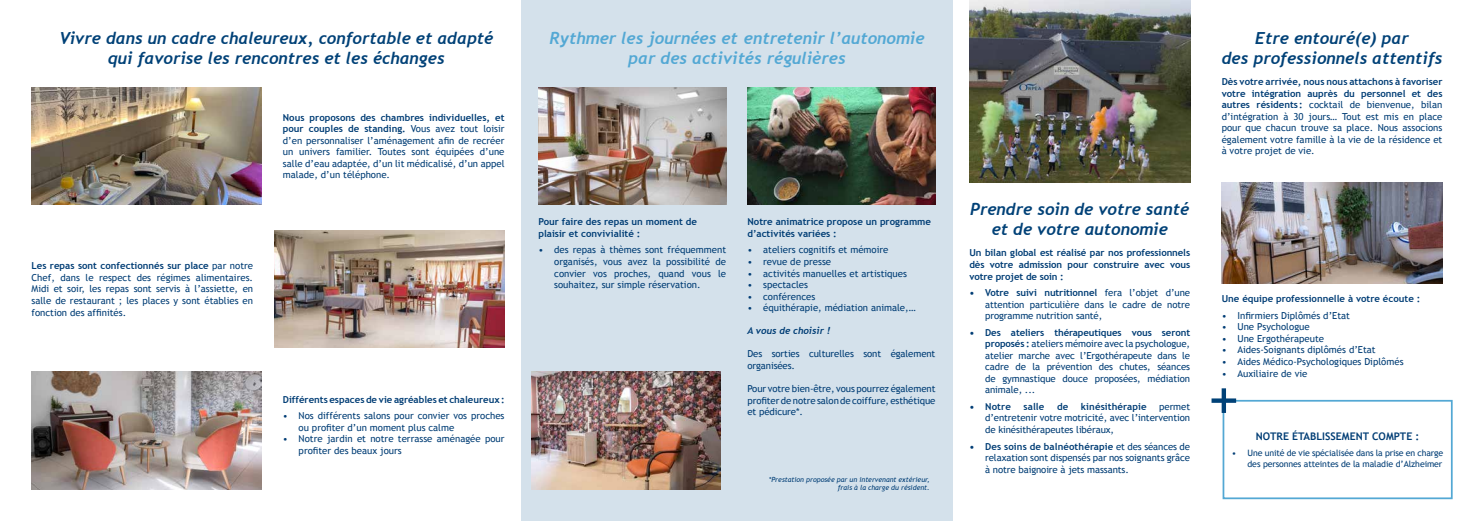
<style>
.page{position:relative;width:1474px;height:521px;background:#fff}
.page>*{position:absolute;margin:0;border:0;box-sizing:border-box;transform-origin:0 0}
.t1{font:italic 700 16.62px/19.9px "Trebuchet";color:#004177;text-align:center}
.t2{font:italic 700 16.62px/19.9px "Trebuchet";color:#53a8d4;text-align:center}
.t3{font:700 10.5px "Trebuchet MS";color:#003d75}
.t4{font:9.62px/11.5px "Trebuchet MS";color:#003d75;text-align:justify}
.t5{font:700 9.62px/11.5px "Trebuchet MS";color:#003d75}
.t6{font:italic 700 9.62px "Trebuchet";color:#003d75}
.t7{font:8.75px/11.4px "Trebuchet MS";letter-spacing:-.01em;color:#003d75;text-align:right}
.t8{font:italic 7px/8.4px "Trebuchet MS";color:#003d75;text-align:right}
.s1{font-weight:700}
</style>
<div class="page">
<div style="left:521px;top:0;width:431px;height:521px;background:#d4e1eb"></div>
<div style="left:1222px;top:400px;width:230px;height:99px;border:2px solid #53a8d4"></div>
<img style="left:32px;top:87px;width:230px;height:118px">
<img style="left:969px;top:0;width:221px;height:182px">
<img style="left:1221px;top:182px;width:221px;height:102px">
<img style="left:32px;top:372px;width:230px;height:117px">
<img style="left:274px;top:230px;width:230px;height:118px">
<img style="left:538px;top:87px;width:188px;height:118px">
<img style="left:532px;top:372px;width:188px;height:117px">
<img style="left:747px;top:87px;width:188px;height:118px">
<svg style="left:1221px;top:388px;width:4px;height:25px"></svg>
<div style="left:1211px;top:398px;width:25px;height:5px;background:#004177"></div>
<h1 class="t1" style="left:59px;top:28px;width:436px">Vivre dans un cadre chaleureux, confortable et adapté qui favorise les rencontres et les échanges</h1>
<p class="t4" style="left:283px;top:111px;width:223px"><span class="s1">Nous proposons des chambres individuelles, et pour couples de standing.</span> Vous avez tout loisir d’en personnaliser l’aménagement afin de recréer un univers familier. Toutes sont équipées d’une salle d’eau adaptée, d’un lit médicalisé, d’un appel malade, d’un téléphone.</p>
<p class="t4" style="left:31px;top:260px;width:223px"><span class="s1">Les repas sont confectionnés sur place</span> par notre Chef, dans le respect des régimes alimentaires.<br>Midi et soir, les repas sont servis à l’assiette, en salle de restaurant ; les places y sont établies en fonction des affinités.</p>
<p class="t5" style="left:283px;top:394px;width:223px">Différents espaces de vie agréables et chaleureux:</p>
<p class="t4" style="left:299px;top:410px;width:207px;text-indent:-16px">• Nos différents salons pour convier vos proches ou profiter d’un moment plus calme</p>
<p class="t4" style="left:299px;top:433px;width:207px;text-indent:-16px">• Notre jardin et notre terrasse aménagée pour profiter des beaux jours</p>
<h1 class="t2" style="left:549px;top:28px;width:376px">Rythmer les journées et entretenir l’autonomie par des activités régulières</h1>
<p class="t5" style="left:538px;top:216px;width:160px">Pour faire des repas un moment de plaisir et convivialité :</p>
<p class="t4" style="left:554px;top:244px;width:173px;text-indent:-16px">• des repas à thèmes sont fréquemment organisés, vous avez la possibilité de convier vos proches, quand vous le souhaitez, sur simple réservation.</p>
<p class="t5" style="left:747px;top:216px;width:185px">Notre animatrice propose un programme d’activités variées :</p>
<p class="t4" style="left:747px;top:244px;width:142px">• ateliers cognitifs et mémoire</p>
<p class="t4" style="left:747px;top:256px;width:85px">• revue de presse</p>
<p class="t4" style="left:747px;top:267px;width:161px">• activités manuelles et artistiques</p>
<p class="t4" style="left:747px;top:279px;width:62px">• spectacles</p>
<p class="t4" style="left:747px;top:291px;width:69px">• conférences</p>
<p class="t4" style="left:747px;top:302px;width:170px">• équithérapie, médiation animale,…</p>
<p class="t6" style="left:747px;top:325px;width:84px">A vous de choisir !</p>
<p class="t4" style="left:747px;top:348px;width:189px">Des sorties culturelles sont également organisées.</p>
<p class="t4" style="left:747px;top:383px;width:189px">Pour votre bien-être, vous pourrez également profiter de notre salon de coiffure, esthétique et pédicure*.</p>
<p class="t8" style="left:769px;top:475px;width:162px">*Prestation proposée par un intervenant extérieur, frais à la charge du résident.</p>
<h1 class="t1" style="left:970px;top:199px;width:220px">Prendre soin de votre santé et de votre autonomie</h1>
<p class="t5" style="left:969px;top:247px;width:222px;text-align:justify">Un bilan global est réalisé par nos professionnels dès votre admission pour construire avec vous votre projet de soin :</p>
<p class="t4" style="left:985px;top:287px;width:206px;text-indent:-16px"><span class="s1">• Votre suivi nutritionnel</span> fera l’objet d’une attention particulière dans le cadre de notre programme nutrition santé,</p>
<p class="t4" style="left:985px;top:326px;width:206px;text-indent:-16px"><span class="s1">• Des ateliers thérapeutiques vous seront proposés :</span> ateliers mémoire avec la psychologue, atelier marche avec l’Ergothérapeute dans le cadre de la prévention des chutes, séances de gymnastique douce proposées, médiation animale, ...</p>
<p class="t5" style="left:969px;top:401px;width:43px">• Notre</p>
<p class="t5" style="left:1023px;top:401px;width:22px">salle</p>
<p class="t5" style="left:1057px;top:401px;width:13px">de</p>
<p class="t5" style="left:1080px;top:401px;width:67px">kinésithérapie</p>
<p class="t4" style="left:985px;top:401px;width:206px;text-indent:174px">permet d’entretenir votre motricité, avec l’intervention de kinésithérapeutes libéraux,</p>
<p class="t4" style="left:985px;top:440px;width:206px;text-indent:-16px"><span class="s1">• Des soins de balnéothérapie</span> et des séances de relaxation sont dispensés par nos soignants grâce à notre baignoire à jets massants.</p>
<h1 class="t1" style="left:1221px;top:28px;width:222px">Etre entouré(e) par<br>des professionnels attentifs</h1>
<p class="t4" style="left:1221px;top:76px;width:222px"><span class="s1">Dès votre arrivée, nous nous attachons à favoriser votre intégration auprès du personnel et des autres résidents :</span> cocktail de bienvenue, bilan d’intégration à 30 jours… Tout est mis en place pour que chacun trouve sa place. Nous associons également votre famille à la vie de la résidence et à votre projet de vie.</p>
<p class="t5" style="left:1221px;top:293px;width:200px">Une équipe professionnelle à votre écoute :</p>
<p class="t4" style="left:1221px;top:310px;width:130px">• Infirmiers Diplômés d’Etat</p>
<p class="t4" style="left:1221px;top:321px;width:89px">• Une Psychologue</p>
<p class="t4" style="left:1221px;top:333px;width:104px">• Une Ergothérapeute</p>
<p class="t4" style="left:1221px;top:344px;width:155px">• Aides-Soignants diplômés d’Etat</p>
<p class="t4" style="left:1221px;top:356px;width:183px">• Aides Médico-Psychologiques Diplômés</p>
<p class="t4" style="left:1221px;top:367px;width:87px">• Auxiliaire de vie</p>
<p class="t3" style="left:1255px;top:429px;width:165px">NOTRE ÉTABLISSEMENT COMPTE :</p>
<p class="t7" style="left:1231px;top:447px;width:213px">• Une unité de vie spécialisée dans la prise en charge des personnes atteintes de la maladie d’Alzheimer</p>
</div>
